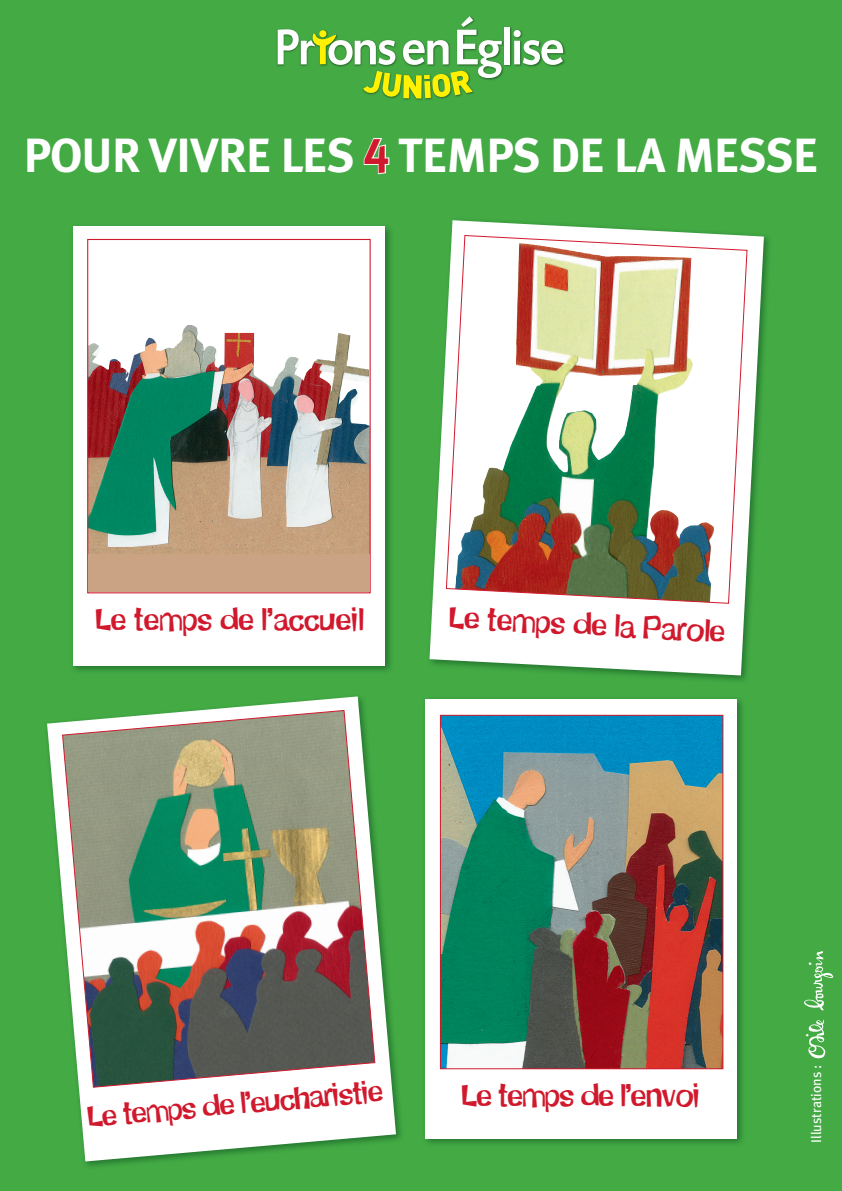
<style>
.page{position:relative;width:842px;height:1191px;background:#43aa44}
.page>*{position:absolute;margin:0;border:0;box-sizing:border-box;transform-origin:0 0}
.t1{font:700 48px "Meta Plus";letter-spacing:-.02em;color:#fff}
.t2{font:30px "Schmelvetica";letter-spacing:-.01em;color:#d1192d}
.t3{font:30px "Schmelvetica";letter-spacing:-.03em;color:#d1192d}
.t4{font:29px "Schmelvetica";color:#d1192d}
.t5{font:14px "Meta Plus";color:#fff}
</style>
<div class="page">
<div style="left:426px;top:217px;width:347px;height:467px;background:#1b6729;opacity:.75"></div>
<svg style="left:429px;top:220px;width:335px;height:455px;fill:#fff"></svg>
<svg style="left:445px;top:234px;width:303px;height:370px;background:#c2bfad"></svg>
<svg style="left:363px;top:138px;width:27px;height:37px"></svg>
<img style="left:804px;top:951px;width:30px;height:108px">
<svg style="left:47px;top:696px;width:349px;height:465px;fill:#fff"></svg>
<svg style="left:62px;top:709px;width:314px;height:379px;background:#8a9380"></svg>
<div style="left:422px;top:695px;width:324px;height:452px;background:#1b6729;opacity:.75"></div>
<div style="left:425px;top:699px;width:312px;height:439px;background:#fff"></div>
<img style="left:442px;top:717px;width:279px;height:350px">
<div style="left:440px;top:715px;width:283px;height:354px;border:1px solid #d1192d"></div>
<div style="left:70px;top:223px;width:324px;height:452px;background:#1b6729;opacity:.75"></div>
<svg style="left:73px;top:226px;width:312px;height:440px;background:#cacdc5"></svg>
<img style="left:92px;top:325px;width:95px;height:57px">
<div style="left:87px;top:239px;width:284px;height:354px;border:1px solid #d1192d"></div>
<div style="left:89px;top:554px;width:281px;height:38px;background:#c9a383"></div>
<img style="left:391px;top:98px;width:54px;height:2px">
<img style="left:276px;top:27px;width:289px;height:47px">
<div style="left:504px;top:27px;width:6px;height:37px;background:#fff"></div>
<svg style="left:514px;top:30px;width:49px;height:35px"></svg>
<svg style="left:278px;top:16px;width:224px;height:82px"></svg>
<p class="t1" style="left:23px;top:127px;width:797px">POUR VIVRE LES <sup>4</sup> TEMPS DE LA MESSE</p>
<p class="t2" style="left:95px;top:598px;width:270px">Le temps de l’accueil</p>
<p class="t2" style="left:450px;top:596px;width:278px;rotate:3deg">Le temps de la Parole</p>
<p class="t4" style="left:86px;top:1096px;width:298px;rotate:-5deg">Le temps de l’eucharistie</p>
<p class="t3" style="left:462px;top:1074px;width:240px">Le temps de l’envoi</p>
<p class="t5" style="left:808px;top:1142px;width:80px;rotate:-90deg">Illustrations :</p>
</div>
